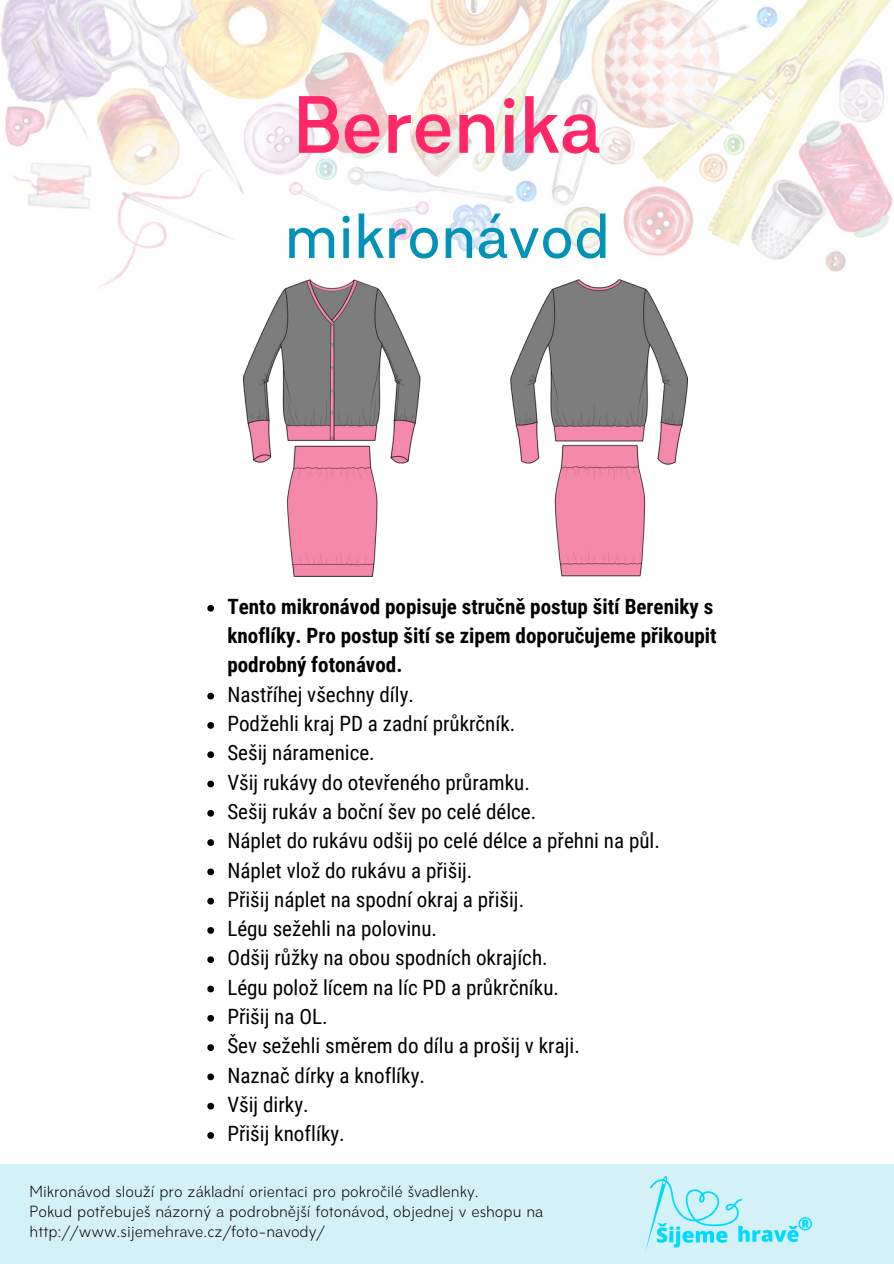
<style>
.page{position:relative;width:894px;height:1264px;background:#fff}
.page>*{position:absolute;margin:0;border:0;box-sizing:border-box;transform-origin:0 0}
.t1{font:600 75.6px "Amicale";color:#ff2768}
.t2{font:500 59.25px "Amicale";color:#0292b7}
.t3{font:21px "Roboto Condensed";color:#000}
.t4{font:700 21px/29.2px "Roboto Condensed";color:#000}
.t5{font:300 15px "Amicale";color:#000}
</style>
<div class="page">
<img style="left:0;top:0;width:893px;height:288px">
<div style="left:0;top:1164px;width:893px;height:99px;background:#d4f1f7"></div>
<img style="left:645px;top:1176px;width:166px;height:76px">
<img style="left:243px;top:279px;width:444px;height:297px">
<svg style="left:207px;top:605px;width:7px;height:6px"></svg>
<svg style="left:207px;top:692px;width:7px;height:7px"></svg>
<svg style="left:207px;top:722px;width:7px;height:6px"></svg>
<svg style="left:207px;top:751px;width:7px;height:7px"></svg>
<svg style="left:207px;top:780px;width:7px;height:7px"></svg>
<svg style="left:207px;top:810px;width:7px;height:6px"></svg>
<svg style="left:207px;top:839px;width:7px;height:7px"></svg>
<svg style="left:207px;top:868px;width:7px;height:7px"></svg>
<svg style="left:207px;top:897px;width:7px;height:7px"></svg>
<svg style="left:207px;top:927px;width:7px;height:6px"></svg>
<svg style="left:207px;top:956px;width:7px;height:7px"></svg>
<svg style="left:207px;top:985px;width:7px;height:7px"></svg>
<svg style="left:207px;top:1014px;width:7px;height:7px"></svg>
<svg style="left:207px;top:1044px;width:7px;height:6px"></svg>
<svg style="left:207px;top:1073px;width:7px;height:7px"></svg>
<svg style="left:207px;top:1102px;width:7px;height:7px"></svg>
<svg style="left:207px;top:1132px;width:7px;height:6px"></svg>
<p class="t1" style="left:293px;top:96px;width:309px">Berenika</p>
<p class="t2" style="left:284px;top:213px;width:327px">mikronávod</p>
<p class="t4" style="left:227px;top:592px;width:490px">Tento mikronávod popisuje stručně postup šití Bereniky s knoflíky. Pro postup šití se zipem doporučujeme přikoupit podrobný fotonávod.</p>
<p class="t3" style="left:227px;top:682px;width:188px">Nastříhej všechny díly.</p>
<p class="t3" style="left:227px;top:711px;width:289px">Podžehli kraj PD a zadní průkrčník.</p>
<p class="t3" style="left:227px;top:741px;width:149px">Sešij náramenice.</p>
<p class="t3" style="left:227px;top:770px;width:304px">Všij rukávy do otevřeného průramku.</p>
<p class="t3" style="left:227px;top:799px;width:310px">Sešij rukáv a boční šev po celé délce.</p>
<p class="t3" style="left:227px;top:828px;width:434px">Náplet do rukávu odšij po celé délce a přehni na půl.</p>
<p class="t3" style="left:227px;top:858px;width:246px">Náplet vlož do rukávu a přišij.</p>
<p class="t3" style="left:227px;top:887px;width:298px">Přišij náplet na spodní okraj a přišij.</p>
<p class="t3" style="left:227px;top:916px;width:211px">Légu sežehli na polovinu.</p>
<p class="t3" style="left:227px;top:945px;width:322px">Odšij růžky na obou spodních okrajích.</p>
<p class="t3" style="left:227px;top:975px;width:333px">Légu polož lícem na líc PD a průkrčníku.</p>
<p class="t3" style="left:227px;top:1004px;width:102px">Přišij na OL.</p>
<p class="t3" style="left:227px;top:1033px;width:354px">Šev sežehli směrem do dílu a prošij v kraji.</p>
<p class="t3" style="left:227px;top:1063px;width:199px">Naznač dírky a knoflíky.</p>
<p class="t3" style="left:227px;top:1092px;width:83px">Všij dirky.</p>
<p class="t3" style="left:227px;top:1121px;width:119px">Přišij knoflíky.</p>
<p class="t5" style="left:30px;top:1185px;width:450px">Mikronávod slouží pro základní orientaci pro pokročilé švadlenky.</p>
<p class="t5" style="left:30px;top:1205px;width:515px">Pokud potřebuješ názorný a podrobnější fotonávod, objednej v eshopu na</p>
<p class="t5" style="left:30px;top:1225px;width:297px">http://www.sijemehrave.cz/foto-navody/</p>
</div>
